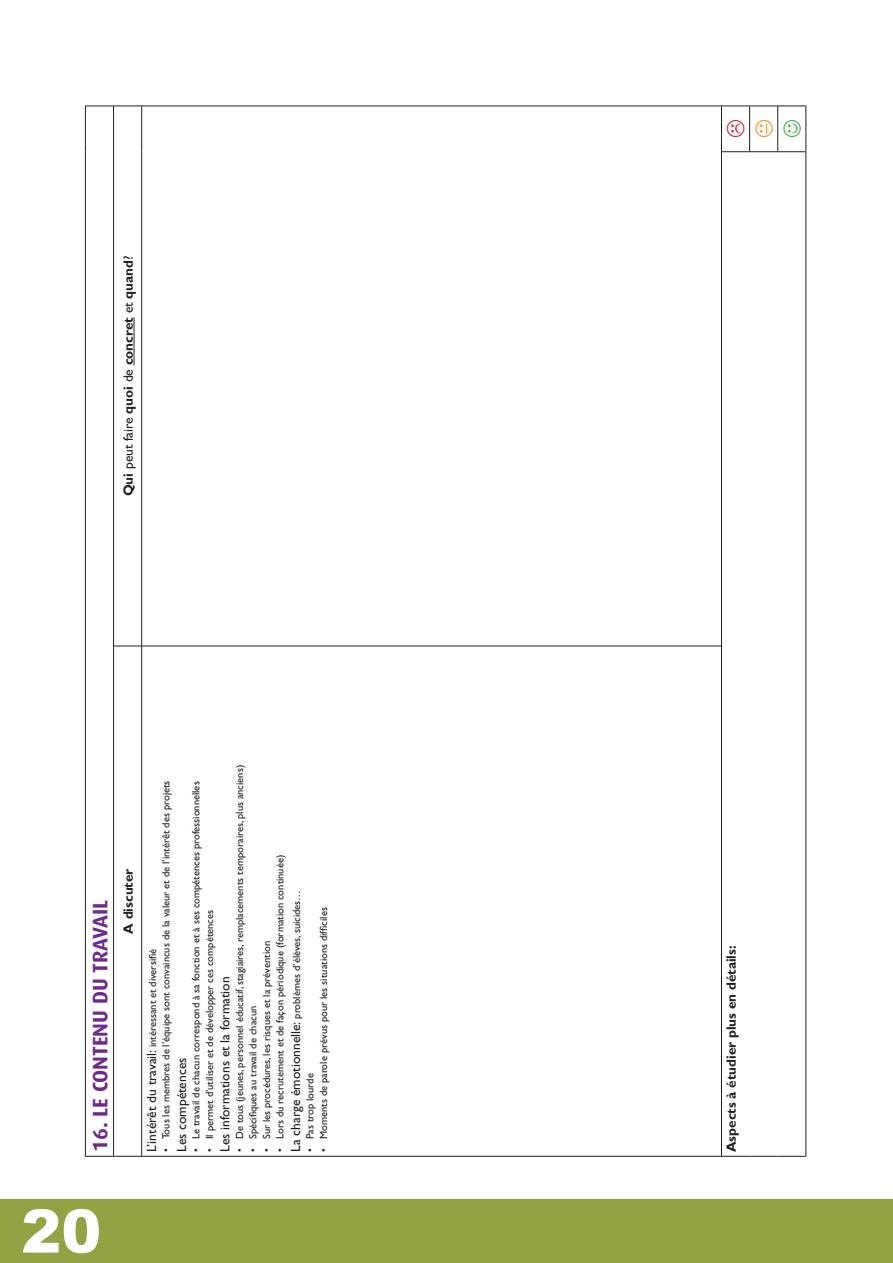
<style>
.page{position:relative;width:893px;height:1263px;background:#fff}
.page>*{position:absolute;margin:0;border:0;box-sizing:border-box;transform-origin:0 0}
.t1{font:900 60px "Arial";color:#fff}
.t2{font:700 21px "Dax";color:#6e2a8e}
.t3{font:700 13.5px "Gill Sans";color:#231f20}
.t4{font:13.5px "Gill Sans";color:#231f20}
.t5{font:10.5px/16.5px "Gill Sans";color:#231f20}
.s1{font-weight:400}
.s2{font-size:13.5px}
</style>
<div class="page">
<div style="left:0;top:1199px;width:893px;height:64px;background:#92a344"></div>
<hr style="left:85px;top:646px;width:1px;height:511px;background:#231f20">
<hr style="left:85px;top:152px;width:1px;height:494px;background:#231f20">
<hr style="left:85px;top:106px;width:1px;height:46px;background:#231f20">
<hr style="left:113px;top:646px;width:1px;height:511px;background:#231f20">
<svg style="left:86px;top:1156px;width:55px;height:1px"></svg>
<hr style="left:113px;top:152px;width:1px;height:494px;background:#231f20">
<svg style="left:114px;top:646px;width:27px;height:1px"></svg>
<hr style="left:113px;top:106px;width:1px;height:46px;background:#231f20">
<svg style="left:86px;top:106px;width:55px;height:1px"></svg>
<hr style="left:141px;top:646px;width:1px;height:511px;background:#231f20">
<hr style="left:142px;top:1156px;width:579px;height:1px;background:#231f20">
<hr style="left:141px;top:152px;width:1px;height:494px;background:#231f20">
<hr style="left:142px;top:646px;width:579px;height:1px;background:#231f20">
<hr style="left:141px;top:106px;width:1px;height:46px;background:#231f20">
<hr style="left:142px;top:106px;width:579px;height:1px;background:#231f20">
<hr style="left:721px;top:646px;width:1px;height:511px;background:#231f20">
<hr style="left:721px;top:152px;width:1px;height:494px;background:#231f20">
<svg style="left:722px;top:1156px;width:83px;height:1px"></svg>
<hr style="left:805px;top:646px;width:1px;height:511px;background:#231f20">
<hr style="left:805px;top:152px;width:1px;height:494px;background:#231f20">
<hr style="left:721px;top:106px;width:1px;height:46px;background:#231f20">
<hr style="left:749px;top:106px;width:1px;height:46px;background:#231f20">
<hr style="left:777px;top:106px;width:1px;height:46px;background:#231f20">
<svg style="left:722px;top:151px;width:83px;height:1px"></svg>
<svg style="left:722px;top:106px;width:83px;height:1px"></svg>
<hr style="left:805px;top:106px;width:1px;height:46px;background:#231f20">
<hr style="left:134px;top:317px;width:1px;height:48px;background:#231f20">
<p class="t3" style="left:120px;top:496px;width:242px;rotate:-90deg">Qui <span class="s1">peut faire</span> quoi <span class="s1">de</span> concret <span class="s1">et</span> quand<span class="s1">?</span></p>
<h2 class="t2" style="left:88px;top:1152px;width:252px;rotate:-90deg">16. Le contenu du travail</h2>
<p class="t3" style="left:120px;top:934px;width:67px;rotate:-90deg">A discuter</p>
<p class="t5" style="left:231px;top:1152px;width:389px;rotate:-90deg">• De tous (jeunes, personnel éducatif, stagiaires, remplacements temporaires, plus anciens)</p>
<p class="t5" style="left:158px;top:1152px;width:373px;rotate:-90deg">• Tous les membres de l’équipe sont convaincus de la valeur et de l’intérêt des projets</p>
<p class="t5" style="left:188px;top:1152px;width:372px;rotate:-90deg">• Le travail de chacun correspond à sa fonction et à ses compétences professionnelles</p>
<p class="t5" style="left:272px;top:1152px;width:299px;rotate:-90deg">• Lors du recrutement et de façon périodique (formation continuée)<br><span class="s2">La charge émotionnelle:</span> problèmes d’élèves, suicides…</p>
<p class="t5" style="left:315px;top:1152px;width:246px;rotate:-90deg">• Moments de parole prévus pour les situations difficiles</p>
<p class="t5" style="left:201px;top:1152px;width:244px;rotate:-90deg">• Il permet d’utiliser et de développer ces compétences</p>
<p class="t5" style="left:258px;top:1152px;width:212px;rotate:-90deg">• Sur les procédures, les risques et la prévention</p>
<p class="t5" style="left:144px;top:1152px;width:205px;rotate:-90deg"><span class="s2">L’intérêt du travail:</span> intéressant et diversifié</p>
<p class="t4" style="left:217px;top:1152px;width:177px;rotate:-90deg">Les informations et la formation</p>
<p class="t5" style="left:245px;top:1152px;width:148px;rotate:-90deg">• Spécifiques au travail de chacun</p>
<p class="t4" style="left:174px;top:1152px;width:96px;rotate:-90deg">Les compétences</p>
<p class="t5" style="left:302px;top:1152px;width:80px;rotate:-90deg">• Pas trop lourde</p>
<h1 class="t1" style="left:21px;top:1198px;width:82px">20</h1>
<p class="t3" style="left:723px;top:1152px;width:208px;rotate:-90deg">Aspects à étudier plus en détails:</p>
</div>
